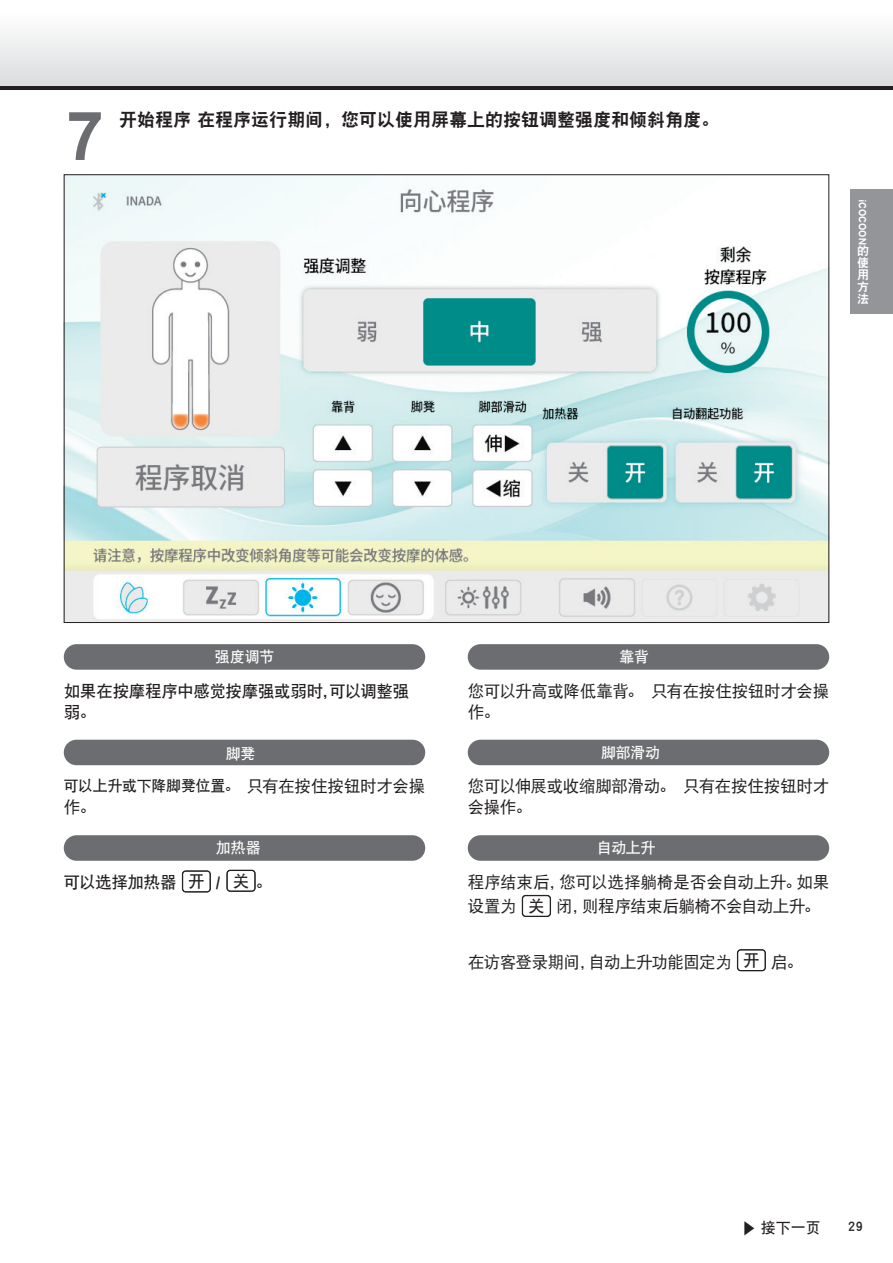
<style>
.page{position:relative;width:893px;height:1263px;background:#fff}
.page>*{position:absolute;margin:0;border:0;box-sizing:border-box;transform-origin:0 0}
.t1{font:18px "DFP Hei W9 GB EUC H";color:#231f20}
.t2{font:16.5px/21px "DFP Hei W5 GB EUC H";letter-spacing:-.02em;color:#231f20}
.t3{font:16.5px/21px "DFP Hei W7 GB EUC H";letter-spacing:-.02em;color:#231f20}
.t4{font:15px "DFP Hei W7 GB EUC H";letter-spacing:-.015em;color:#231f20}
.t5{font:15px "DFP Hei W7 GB EUC H";letter-spacing:-.015em;color:#fff}
.t6{font:12px/12px "DFP Hei W9 GB EUC H";color:#fff;text-align:justify}
.s1{font-family:"DFP Hei W5 GB EUC H";font-size:16.5px}
.s2{font-family:"DFP Hei W9 GB EUC H"}
.s3{font-family:"DFP Hei W7 GB EUC H"}
.s4{font-family:"Hira Maru Pro W4"}
</style>
<div class="page">
<img style="left:66px;top:176px;width:761px;height:445px">
<div style="left:64px;top:644px;width:361px;height:26px;background:#6c6d70;border-radius:13px"></div>
<div style="left:468px;top:644px;width:361px;height:26px;background:#6c6d70;border-radius:13px"></div>
<div style="left:64px;top:740px;width:361px;height:25px;background:#6c6d70;border-radius:13px"></div>
<div style="left:468px;top:740px;width:361px;height:25px;background:#6c6d70;border-radius:13px"></div>
<div style="left:182px;top:871px;width:28px;height:21px;border:1px solid #231f20;border-radius:3px"></div>
<div style="left:183px;top:871px;width:27px;height:21px;border:1px solid #231f20;border-radius:3px"></div>
<div style="left:227px;top:870px;width:28px;height:21px;border:1px solid #231f20;border-radius:3px"></div>
<div style="left:64px;top:835px;width:361px;height:26px;background:#6c6d70;border-radius:13px"></div>
<div style="left:522px;top:895px;width:29px;height:21px;border:1px solid #231f20;border-radius:3px"></div>
<div style="left:522px;top:896px;width:28px;height:20px;border:1px solid #231f20;border-radius:3px"></div>
<div style="left:737px;top:949px;width:28px;height:22px;border:1px solid #231f20;border-radius:3px"></div>
<div style="left:738px;top:950px;width:27px;height:20px;border:1px solid #231f20;border-radius:3px"></div>
<div style="left:468px;top:835px;width:361px;height:26px;background:#6c6d70;border-radius:13px"></div>
<svg style="left:69px;top:112px;width:32px;height:48px"></svg>
<svg style="left:0;top:85px;width:893px;height:4px;background:#514e4f"></svg>
<div style="left:0;top:13px;width:893px;height:72px;background:linear-gradient(to bottom,#fefefe,#dcdddf)"></div>
<div style="left:850px;top:189px;width:43px;height:125px;background:#939598"></div>
<p class="t1" style="left:119px;top:111px;width:601px">开始程序在程序运行期间，您可以使用屏幕上的按钮调整强度和倾斜角度。</p>
<p class="t6" style="left:869px;top:199px;width:47px;rotate:90deg">iCOCOON</p>
<p class="t6" style="left:857px;top:244px;width:13px">的使用方法</p>
<p class="t5" style="left:215px;top:649px;width:61px">强度调节</p>
<p class="t5" style="left:619px;top:649px;width:31px">靠背</p>
<p class="t3" style="left:64px;top:680px;width:347px">如果在按摩程序中感觉按摩强或弱时，可以调整强弱。</p>
<p class="t2" style="left:468px;top:680px;width:363px">您可以升高或降低靠背。 只有在按住按钮时才会操作。</p>
<p class="t5" style="left:226px;top:746px;width:31px">脚凳</p>
<p class="t5" style="left:601px;top:745px;width:60px">脚部滑动</p>
<p class="t4" style="left:64px;top:778px;width:363px">可以上升或下降脚凳位置。 <span class="s1">只有在按住按钮时才会操</span></p>
<p class="t2" style="left:64px;top:797px;width:34px">作。</p>
<p class="t2" style="left:468px;top:776px;width:363px">您可以伸展或收缩脚部滑动。 只有在按住按钮时才会操作。</p>
<p class="t5" style="left:216px;top:840px;width:46px">加热器</p>
<p class="t5" style="left:597px;top:840px;width:60px">自动上升</p>
<p class="t3" style="left:64px;top:871px;width:210px">可以选择加热器 开 <span class="s2">/</span> 关 。</p>
<p class="t2" style="left:468px;top:870px;width:363px;line-height:24px">程序结束后，您可以选择躺椅是否会自动上升。如果设置为 <span class="s3">关</span> 闭，则程序结束后躺椅不会自动上升。</p>
<p class="t2" style="left:468px;top:952px;width:337px">在访客登录期间，自动上升功能固定为 <span class="s3">开</span> 启。</p>
<p class="t4" style="left:742px;top:1220px;width:81px"><span class="s4">▶</span> 接下一页</p>
<p class="t4" style="left:848px;top:1218px;width:17px">29</p>
</div>
